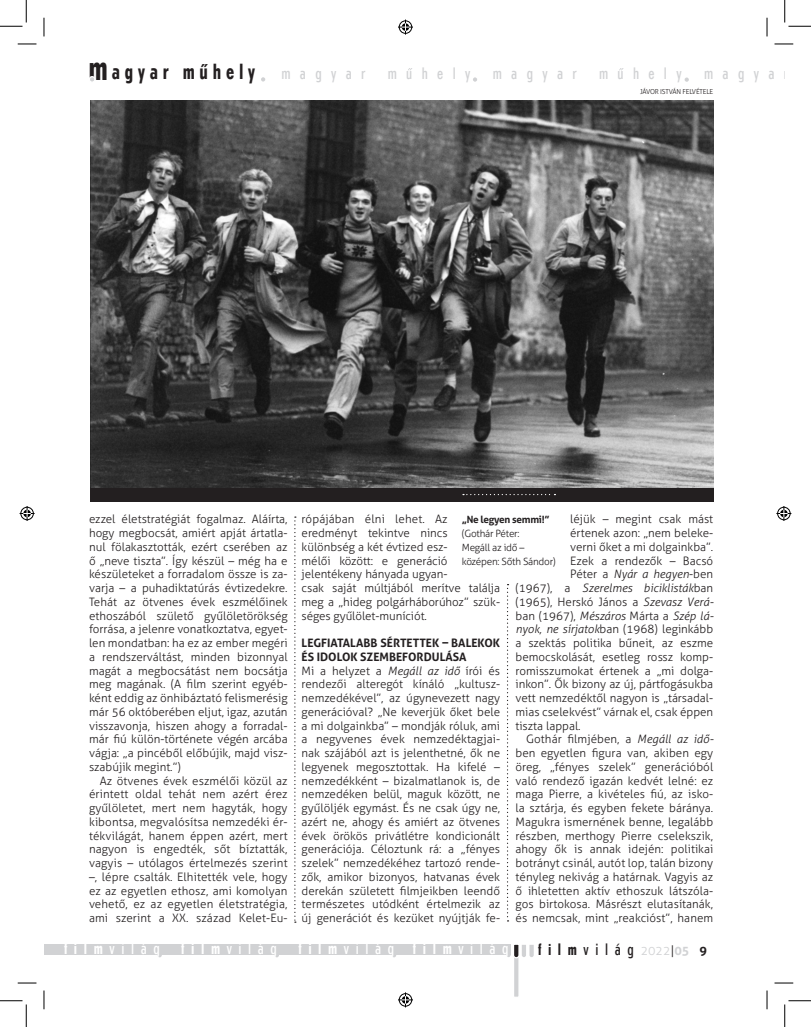
<style>
.page{position:relative;width:811px;height:1027px;background:#fff}
.page>*{position:absolute;margin:0;border:0;box-sizing:border-box;transform-origin:0 0}
.t1{font:700 condensed 35px "Erbar LT";color:#231f20}
.t2{font:700 condensed 21.75px "Erbar LT";letter-spacing:.22em;color:#231f20}
.t3{font:300 condensed 16.5px "Erbar LT";letter-spacing:.4em;color:#fff}
.t4{font:300 condensed 16.5px "Erbar LT";letter-spacing:.57em;color:#d1d2d4}
.t5{font:300 condensed 16.5px "Erbar LT";letter-spacing:.4em;color:#231f20}
.t6{font:700 12.5px "Aller";color:#231f20}
.új_Filmvilág{font:300 11.62px/13.8px "Aller";color:#231f20;text-align:justify}
.új_Filmvilág-2{font:700 11.62px/13.8px "Aller";color:#231f20}
.új_Filmvilág-3{font:italic 300 11.62px "Aller";color:#231f20}
.t7{font:300 10px/13.8px "Aller";letter-spacing:-.025em;color:#231f20}
.t8{font:700 10px/13.8px "Aller";letter-spacing:-.025em;color:#231f20}
.t9{font:300 6.88px "Aller";letter-spacing:-.025em;color:#231f20}
.s1{font-style:italic}
.s2{font-style:normal}
.s3{font-weight:300}
.s4{font-weight:700}
.s5{font-family:"Aller";font-stretch:normal;font-size:12.5px;color:#d1d2d4}
.s6{font-family:"Aller";font-stretch:normal;font-size:12.5px}
.s7{font-family:"Aller";font-weight:700;font-stretch:normal;font-size:12.5px;color:#d1d2d4}
</style>
<div class="page">
<svg style="left:473px;top:77px;width:4px;height:5px"></svg>
<svg style="left:684px;top:78px;width:5px;height:4px"></svg>
<div style="left:44px;top:945px;width:467px;height:10px;background:#d1d2d4"></div>
<svg style="left:506px;top:944px;width:28px;height:53px"></svg>
<div style="left:89px;top:76px;width:6px;height:7px;border:1px solid #fff;border-radius:50%"></div>
<svg style="left:261px;top:77px;width:4px;height:5px"></svg>
<svg style="left:507px;top:584px;width:1px;height:337px"></svg>
<svg style="left:294px;top:516px;width:2px;height:407px"></svg>
<img style="left:90px;top:100px;width:623px;height:388px">
<div style="left:90px;top:488px;width:623px;height:13px;background:#231f20"></div>
<svg style="left:463px;top:494px;width:92px;height:1px"></svg>
<svg style="left:18px;top:43px;width:18px;height:2px"></svg>
<svg style="left:774px;top:43px;width:19px;height:2px"></svg>
<svg style="left:18px;top:982px;width:18px;height:2px"></svg>
<svg style="left:774px;top:982px;width:19px;height:2px"></svg>
<svg style="left:43px;top:18px;width:2px;height:18px"></svg>
<svg style="left:43px;top:990px;width:2px;height:19px"></svg>
<svg style="left:766px;top:18px;width:2px;height:18px"></svg>
<svg style="left:766px;top:990px;width:2px;height:19px"></svg>
<svg style="left:0;top:0;width:27px;height:27px"></svg>
<svg style="left:0;top:1000px;width:27px;height:27px"></svg>
<svg style="left:784px;top:0;width:27px;height:27px"></svg>
<svg style="left:784px;top:1000px;width:27px;height:27px"></svg>
<svg style="left:398px;top:20px;width:15px;height:15px"></svg>
<svg style="left:398px;top:992px;width:15px;height:15px"></svg>
<svg style="left:20px;top:506px;width:15px;height:15px"></svg>
<svg style="left:776px;top:506px;width:15px;height:15px"></svg>
<h1 class="t1" style="left:89px;top:47px;width:21px">m</h1>
<h3 class="t4" style="left:281px;top:64px;width:85px">magyar</h3>
<h3 class="t4" style="left:388px;top:64px;width:84px">muhely</h3>
<h3 class="t4" style="left:493px;top:64px;width:85px">magyar</h3>
<h3 class="t4" style="left:599px;top:64px;width:84px">muhely</h3>
<h3 class="t4" style="left:704px;top:64px;width:104px">magyarm</h3>
<h2 class="t2" style="left:112px;top:59px;width:145px">agyar műhely</h2>
<p class="t9" style="left:640px;top:88px;width:75px">JÁVOR ISTVÁN FELVÉTELE</p>
<p class="új_Filmvilág" style="left:89px;top:512px;width:200px">ezzel életstratégiát fogalmaz. Aláírta, hogy megbocsát, amiért apját ártatla&shy;nul fölakasztották, ezért cserében az ő „neve tiszta”. Így készül – még ha e készületeket a forradalom össze is za&shy;varja – a puhadiktatúrás évtizedekre.<br>Tehát az ötvenes évek eszmélőinek ethoszából születő gyűlöletörökség forrása, a jelenre vonatkoztatva, egyet&shy;len mondatban: ha ez az ember megéri a rendszerváltást, minden bizonnyal magát a megbocsátást nem bocsátja meg magának. (A film szerint egyéb&shy;ként eddig az önhibáztató felismerésig már 56 októberében eljut, igaz, azután visszavonja, hiszen ahogy a forradal&shy;már fiú külön-története végén arcába vágja: „a pincéből előbújik, majd vis - szabújik megint.”)</p>
<p class="új_Filmvilág" style="left:89px;top:774px;width:200px;text-indent:11px">Az ötvenes évek eszmélői közül az érintett oldal tehát nem azért érez gyűlöletet, mert nem hagyták, hogy kibontsa, megvalósítsa nemzedéki ér&shy;tékvilágát, hanem éppen azért, mert nagyon is engedték, sőt bíztatták, vagyis – utólagos értelmezés szerint –, lépre csalták. Elhitették vele, hogy ez az egyetlen ethosz, ami komolyan vehető, ez az egyetlen életstratégia, ami szerint a XX. század Kelet-Eu-</p>
<p class="új_Filmvilág" style="left:302px;top:512px;width:200px;text-align:left">rópájában élni lehet. Az eredményt tekintve nincs különbség a két évtized esz-<br>mélői között: e generáció jelentékeny hányada ugyan-<br>csak saját múltjából merítve találja meg a „hideg polgárháborúhoz” szük&shy;séges gyűlölet-muníciót.</p>
<p class="új_Filmvilág-2" style="left:302px;top:636px;width:200px">LEGFIATALABB SÉRTETTEK – BALEKOK<br>ÉS IDOLOK SZEMBEFORDULÁSA</p>
<p class="új_Filmvilág" style="left:302px;top:664px;width:200px">Mi a helyzet a <span class="s1">Megáll az idő</span> írói és rendezői alteregót kínáló „kultusz&shy;nemzedékével”, az úgynevezett nagy generációval? „Ne keverjük őket bele a mi dolgainkba” – mondják róluk, ami a negyvenes évek nemzedéktagjai&shy;nak szájából azt is jelenthetné, ők ne legyenek megosztottak. Ha kifelé – nemzedékként – bizalmatlanok is, de nemzedéken belül, maguk között, ne gyűlöljék egymást. És ne csak úgy ne, azért ne, ahogy és amiért az ötvenes évek örökös privátlétre kondicionált generációja. Céloztunk rá: a „fényes szelek” nemzedékéhez tartozó rende&shy;zők, amikor bizonyos, hatvanas évek derekán született filmjeikben leendő természetes utódként értelmezik az új generációt és kezüket nyújtják fe-</p>
<p class="új_Filmvilág" style="left:570px;top:512px;width:144px">léjük – megint csak mást</p>
<p class="új_Filmvilág" style="left:570px;top:526px;width:144px">értenek azon: „nem beleke-</p>
<p class="új_Filmvilág" style="left:570px;top:540px;width:144px">verni őket a mi dolgainkba”.</p>
<p class="új_Filmvilág" style="left:570px;top:554px;width:144px">Ezek a rendezők – Bacsó</p>
<p class="új_Filmvilág-3" style="left:570px;top:567px;width:144px"><span class="s2">Péter a</span> Nyár a hegyen<span class="s2">-ben</span></p>
<p class="új_Filmvilág-3" style="left:515px;top:581px;width:199px"><span class="s2">(1967), a</span> Szerelmes biciklisták<span class="s2">ban</span></p>
<p class="új_Filmvilág" style="left:515px;top:595px;width:199px">(1965), Herskó János a <span class="s1">Szevasz Verá-</span></p>
<p class="új_Filmvilág" style="left:515px;top:609px;width:199px">ban (1967), <span class="s1">Mészáros</span> Márta a <span class="s1">Szép lá-</span></p>
<p class="új_Filmvilág" style="left:515px;top:622px;width:199px"><span class="s1">nyok, ne sírjatok</span>ban (1968) leginkább</p>
<p class="új_Filmvilág" style="left:515px;top:636px;width:199px">a szektás politika bűneit, az eszme</p>
<p class="új_Filmvilág" style="left:515px;top:650px;width:199px">bemocskolását, esetleg rossz komp-</p>
<p class="új_Filmvilág" style="left:515px;top:664px;width:199px">romisszumokat értenek a „mi dolga-</p>
<p class="új_Filmvilág" style="left:515px;top:677px;width:199px">inkon”. Ők bizony az új, pártfogásukba</p>
<p class="új_Filmvilág" style="left:515px;top:691px;width:199px">vett nemzedéktől nagyon is „társadal-</p>
<p class="új_Filmvilág" style="left:515px;top:705px;width:199px">mias cselekvést” várnak el, csak éppen</p>
<p class="új_Filmvilág" style="left:515px;top:719px;width:67px">tiszta lappal.</p>
<p class="új_Filmvilág" style="left:515px;top:732px;width:199px;text-indent:11px">Gothár filmjében, a <span class="s1">Megáll az idő&shy;</span>ben egyetlen figura van, akiben egy öreg, „fényes szelek” generációból való rendező igazán kedvét lelné: ez maga Pierre, a kivételes fiú, az isko&shy;la sztárja, és egyben fekete báránya.<br>Magukra ismernének benne, legalább részben, merthogy Pierre cselekszik, ahogy ők is annak idején: politikai botrányt csinál, autót lop, talán bizony tényleg nekivág a határnak. Vagyis az ő ihletetten aktív ethoszuk látszóla&shy;gos birtokosa. Másrészt elutasítanák, és nemcsak, mint „reakcióst”, hanem</p>
<p class="t8" style="left:462px;top:513px;width:89px">„Ne legyen semmi!” <span class="s3">(Gothár Péter:</span></p>
<p class="t7" style="left:462px;top:540px;width:96px">Megáll az idő – középen: Sőth Sándor)</p>
<h3 class="t3" style="left:64px;top:938px;width:97px"><span class="s4">film</span>világ</h3>
<h3 class="t3" style="left:181px;top:938px;width:97px"><span class="s4">film</span>világ</h3>
<h3 class="t3" style="left:298px;top:938px;width:212px"><span class="s4">film</span>világ <span class="s4">film</span>világ</h3>
<h3 class="t5" style="left:538px;top:939px;width:153px"><span class="s4">film</span>világ <span class="s5">2022</span><span class="s6">|</span><span class="s7">05</span></h3>
<p class="t6" style="left:699px;top:943px;width:9px">9</p>
</div>
